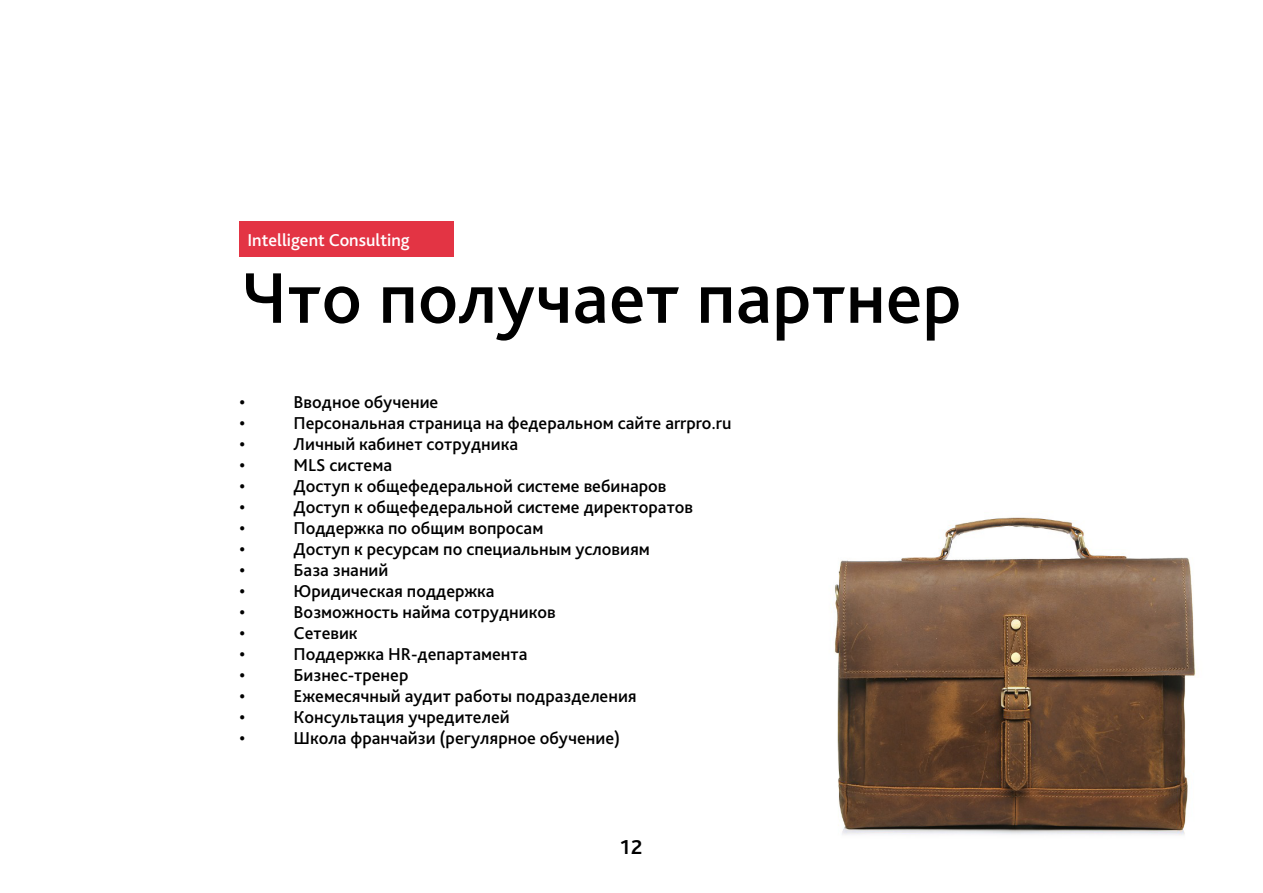
<style>
.page{position:relative;width:1263px;height:893px;background:#fff}
.page>*{position:absolute;margin:0;border:0;box-sizing:border-box;transform-origin:0 0}
.t1{font:500 75px "Bliss Pro";color:#000}
.t2{font:700 21px "Bliss Pro";color:#000}
.t3{font:500 18px "Bliss Pro";color:#000}
.t4{font:500 18px "Bliss Pro";color:#fff}
</style>
<div class="page">
<div style="left:240px;top:222px;width:214px;height:35px;background:#e33444"></div>
<img style="left:831px;top:517px;width:365px;height:319px">
<p class="t4" style="left:247px;top:229px;width:164px">Intelligent Consulting</p>
<h1 class="t1" style="left:241px;top:251px;width:722px">Что получает партнер</h1>
<p class="t3" style="left:240px;top:390px;width:7px">•</p>
<p class="t3" style="left:294px;top:390px;width:146px">Вводное обучение</p>
<p class="t3" style="left:240px;top:411px;width:7px">•</p>
<p class="t3" style="left:294px;top:411px;width:439px">Персональная страница на федеральном сайте arrpro.ru</p>
<p class="t3" style="left:240px;top:432px;width:7px">•</p>
<p class="t3" style="left:294px;top:432px;width:226px">Личный кабинет сотрудника</p>
<p class="t3" style="left:240px;top:453px;width:7px">•</p>
<p class="t3" style="left:294px;top:453px;width:100px">MLS система</p>
<p class="t3" style="left:240px;top:474px;width:7px">•</p>
<p class="t3" style="left:294px;top:474px;width:374px">Доступ к общефедеральной системе вебинаров</p>
<p class="t3" style="left:240px;top:495px;width:7px">•</p>
<p class="t3" style="left:294px;top:495px;width:401px">Доступ к общефедеральной системе директоратов</p>
<p class="t3" style="left:240px;top:516px;width:7px">•</p>
<p class="t3" style="left:294px;top:516px;width:251px">Поддержка по общим вопросам</p>
<p class="t3" style="left:240px;top:537px;width:7px">•</p>
<p class="t3" style="left:294px;top:537px;width:358px">Доступ к ресурсам по специальным условиям</p>
<p class="t3" style="left:240px;top:558px;width:7px">•</p>
<p class="t3" style="left:294px;top:558px;width:96px">База знаний</p>
<p class="t3" style="left:240px;top:579px;width:7px">•</p>
<p class="t3" style="left:294px;top:579px;width:203px">Юридическая поддержка</p>
<p class="t3" style="left:240px;top:600px;width:7px">•</p>
<p class="t3" style="left:294px;top:600px;width:264px">Возможность найма сотрудников</p>
<p class="t3" style="left:240px;top:622px;width:7px">•</p>
<p class="t3" style="left:294px;top:622px;width:66px">Сетевик</p>
<p class="t3" style="left:240px;top:643px;width:7px">•</p>
<p class="t3" style="left:294px;top:643px;width:235px">Поддержка HR-департамента</p>
<p class="t3" style="left:240px;top:664px;width:7px">•</p>
<p class="t3" style="left:294px;top:664px;width:116px">Бизнес-тренер</p>
<p class="t3" style="left:240px;top:685px;width:7px">•</p>
<p class="t3" style="left:294px;top:685px;width:345px">Ежемесячный аудит работы подразделения</p>
<p class="t3" style="left:240px;top:706px;width:7px">•</p>
<p class="t3" style="left:294px;top:706px;width:218px">Консультация учредителей</p>
<p class="t3" style="left:240px;top:727px;width:7px">•</p>
<p class="t3" style="left:294px;top:727px;width:328px">Школа франчайзи (регулярное обучение)</p>
<p class="t2" style="left:621px;top:834px;width:23px">12</p>
</div>
